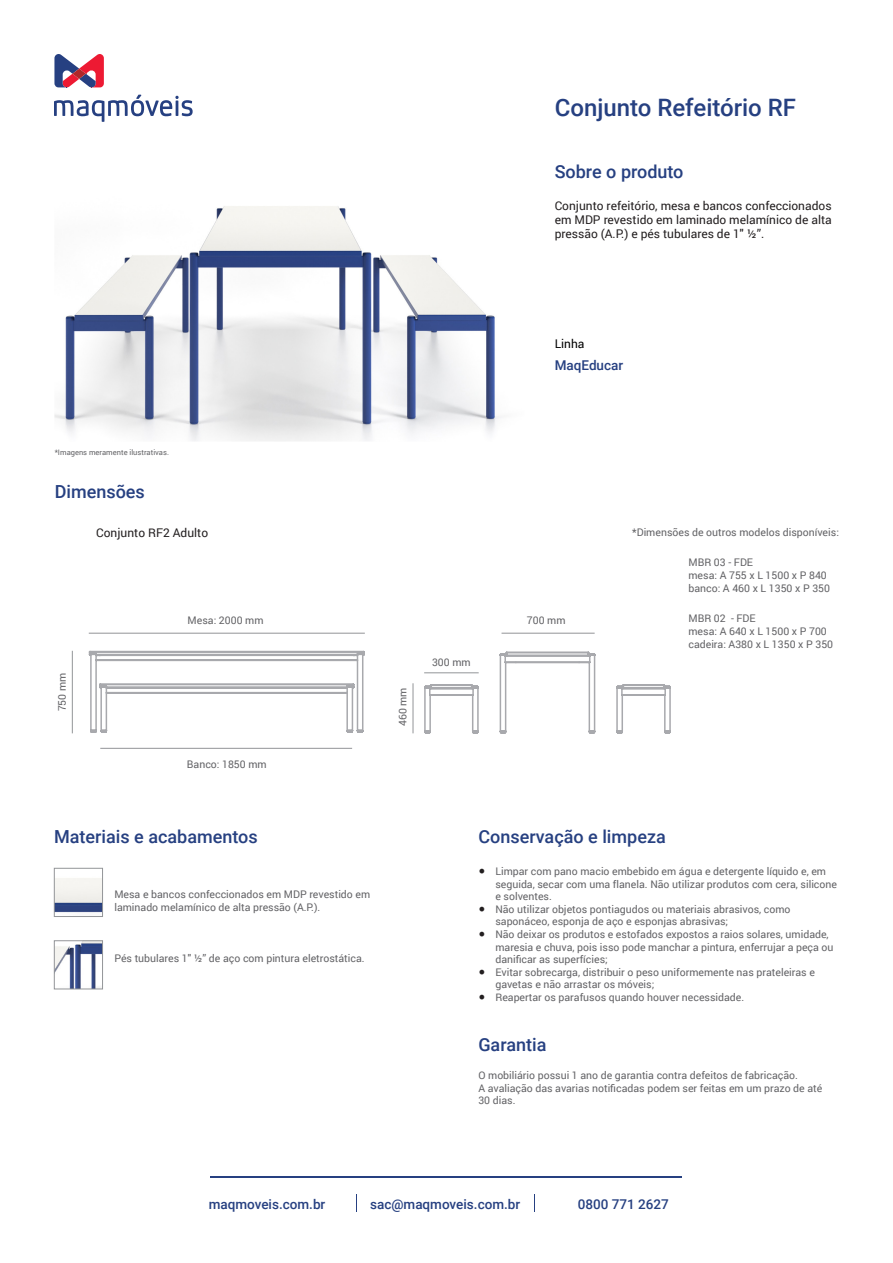
<style>
.page{position:relative;width:893px;height:1263px;background:#fff}
.page>*{position:absolute;margin:0;border:0;box-sizing:border-box;transform-origin:0 0}
.t1{font:500 24px "Roboto";color:#264081}
.t2{font:500 18px "Roboto";color:#264081}
.t3{font:500 13.5px "Roboto";color:#264081}
.t4{font:12px/14.4px "Roboto";color:#231f20;text-align:justify}
.t5{font:12px "Roboto";color:#000001}
.t6{font:10.5px/12.6px "Roboto";color:#636366}
.t7{font:7.5px "Roboto";color:#636366}
.s1{font-family:"Minion Pro";font-size:18px;color:#231f20}
</style>
<div class="page">
<hr style="left:100px;top:748px;width:252px;height:1px;background:#939598">
<hr style="left:89px;top:633px;width:276px;height:1px;background:#939598">
<hr style="left:501px;top:633px;width:94px;height:1px;background:#939598">
<hr style="left:72px;top:651px;width:1px;height:82px;background:#939598">
<hr style="left:412px;top:683px;width:1px;height:50px;background:#939598">
<img style="left:56px;top:878px;width:45px;height:35px">
<div style="left:54px;top:868px;width:49px;height:49px;border:1px solid #939598"></div>
<img style="left:56px;top:942px;width:45px;height:45px">
<div style="left:54px;top:940px;width:49px;height:49px;border:1px solid #939598"></div>
<svg style="left:54px;top:95px;width:139px;height:27px"></svg>
<svg style="left:54px;top:54px;width:50px;height:33px"></svg>
<img style="left:54px;top:206px;width:447px;height:235px">
<svg style="left:88px;top:650px;width:277px;height:83px"></svg>
<svg style="left:424px;top:651px;width:247px;height:83px"></svg>
<hr style="left:211px;top:1176px;width:471px;height:1px;background:#264081">
<svg style="left:356px;top:1194px;width:1px;height:18px"></svg>
<svg style="left:534px;top:1194px;width:1px;height:18px"></svg>
<h1 class="t1" style="left:555px;top:91px;width:243px">Conjunto Refeitório RF</h1>
<h2 class="t2" style="left:555px;top:159px;width:130px">Sobre o produto</h2>
<p class="t4" style="left:555px;top:198px;width:279px">Conjunto refeitório, mesa e bancos confeccionados em MDP revestido em laminado melamínico de alta pressão (A.P.) e pés tubulares de 1″ ½”.</p>
<p class="t5" style="left:555px;top:335px;width:31px">Linha</p>
<p class="t3" style="left:555px;top:356px;width:70px">MaqEducar</p>
<p class="t7" style="left:55px;top:447px;width:116px">*Imagens meramente ilustrativas.</p>
<h2 class="t2" style="left:55px;top:479px;width:92px">Dimensões</h2>
<p class="t4" style="left:96px;top:525px;width:114px">Conjunto RF2 Adulto</p>
<p class="t6" style="left:55px;top:711px;width:40px;rotate:-90deg">750 mm</p>
<p class="t6" style="left:188px;top:613px;width:77px">Mesa: 2000 mm</p>
<p class="t6" style="left:187px;top:758px;width:81px">Banco: 1850 mm</p>
<h2 class="t2" style="left:54px;top:824px;width:205px">Materiais e acabamentos</h2>
<p class="t6" style="left:114px;top:887px;width:257px">Mesa e bancos confeccionados em MDP revestido em laminado melamínico de alta pressão (A.P.).</p>
<p class="t6" style="left:114px;top:951px;width:252px">Pés tubulares 1″ ½” de aço com pintura eletrostática.</p>
<p class="t6" style="left:396px;top:726px;width:40px;rotate:-90deg">460 mm</p>
<p class="t6" style="left:432px;top:656px;width:40px">300 mm</p>
<p class="t6" style="left:527px;top:613px;width:40px">700 mm</p>
<p class="t6" style="left:632px;top:526px;width:208px">*Dimensões de outros modelos disponíveis:</p>
<p class="t6" style="left:688px;top:556px;width:143px">MBR 03 - FDE<br>mesa: A 755 x L 1500 x P 840 banco: A 460 x L 1350 x P 350</p>
<p class="t6" style="left:688px;top:612px;width:146px">MBR 02 - FDE<br>mesa: A 640 x L 1500 x P 700 cadeira: A380 x L 1350 x P 350</p>
<h2 class="t2" style="left:478px;top:824px;width:189px">Conservação e limpeza</h2>
<p class="t6" style="left:495px;top:864px;width:343px;text-indent:-17px"><span class="s1">•</span> Limpar com pano macio embebido em água e detergente líquido e, em seguida, secar com uma flanela. Não utilizar produtos com cera, silicone e solventes.</p>
<p class="t6" style="left:495px;top:902px;width:297px;text-indent:-17px"><span class="s1">•</span> Não utilizar objetos pontiagudos ou materiais abrasivos, como saponáceo, esponja de aço e esponjas abrasivas;</p>
<p class="t6" style="left:495px;top:927px;width:340px;text-indent:-17px"><span class="s1">•</span> Não deixar os produtos e estofados expostos a raios solares, umidade, maresia e chuva, pois isso pode manchar a pintura, enferrujar a peça ou danificar as superfícies;</p>
<p class="t6" style="left:495px;top:965px;width:321px;text-indent:-17px"><span class="s1">•</span> Evitar sobrecarga, distribuir o peso uniformemente nas prateleiras e gavetas e não arrastar os móveis;</p>
<p class="t6" style="left:478px;top:990px;width:267px"><span class="s1">•</span> Reapertar os parafusos quando houver necessidade.</p>
<h2 class="t2" style="left:478px;top:1032px;width:70px">Garantia</h2>
<p class="t6" style="left:478px;top:1068px;width:345px">O mobiliário possui 1 ano de garantia contra defeitos de fabricação.<br>A avaliação das avarias notificadas podem ser feitas em um prazo de até<br>30 dias.</p>
<p class="t3" style="left:209px;top:1195px;width:118px">maqmoveis.com.br</p>
<p class="t3" style="left:370px;top:1195px;width:152px">sac@maqmoveis.com.br</p>
<p class="t3" style="left:578px;top:1195px;width:93px">0800 771 2627</p>
</div>
